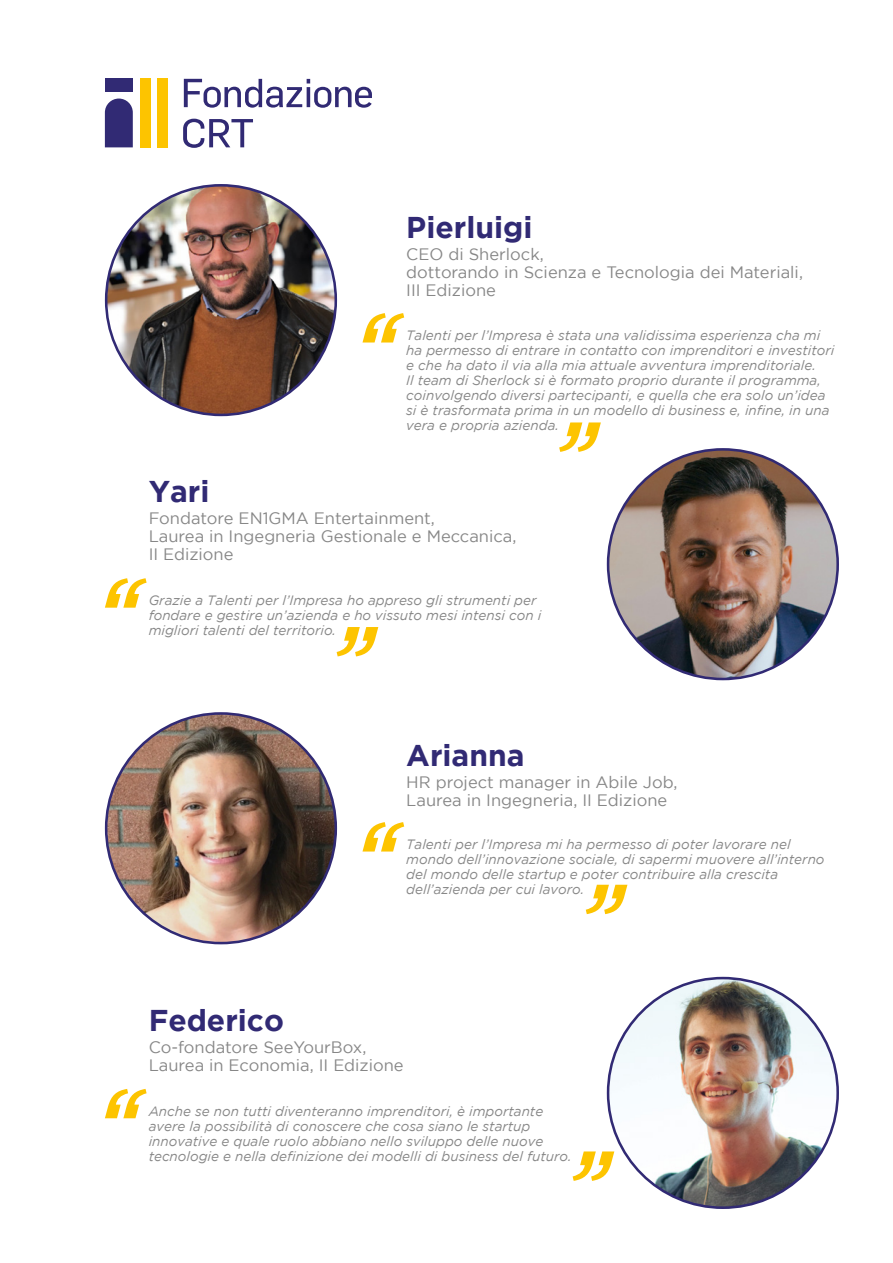
<style>
.page{position:relative;width:893px;height:1263px;background:#fff}
.page>*{position:absolute;margin:0;border:0;box-sizing:border-box;transform-origin:0 0}
.t1{font:700 30px "Gotham";color:#312a74}
.t2{font:16.5px/18px "Gotham";color:#878787}
.t3{font:italic 13.5px/15px "Gotham";color:#878787}
</style>
<div class="page">
<div style="left:140px;top:78px;width:10px;height:69px;background:#fdc400"></div>
<div style="left:157px;top:78px;width:11px;height:69px;background:#fdc400"></div>
<svg style="left:105px;top:99px;width:28px;height:48px"></svg>
<div style="left:105px;top:78px;width:28px;height:14px;background:#312a74"></div>
<svg style="left:184px;top:79px;width:188px;height:29px"></svg>
<svg style="left:183px;top:119px;width:70px;height:29px"></svg>
<svg style="left:559px;top:422px;width:42px;height:30px"></svg>
<svg style="left:586px;top:885px;width:41px;height:29px"></svg>
<svg style="left:337px;top:627px;width:41px;height:29px"></svg>
<svg style="left:573px;top:1151px;width:41px;height:30px"></svg>
<img style="left:106px;top:185px;width:230px;height:230px;border-radius:115px">
<img style="left:106px;top:713px;width:230px;height:230px;border-radius:115px">
<img style="left:608px;top:449px;width:230px;height:230px;border-radius:115px">
<img style="left:608px;top:978px;width:230px;height:230px;border-radius:115px">
<svg style="left:362px;top:313px;width:42px;height:29px"></svg>
<svg style="left:362px;top:822px;width:42px;height:29px"></svg>
<svg style="left:105px;top:578px;width:42px;height:30px"></svg>
<svg style="left:105px;top:1089px;width:42px;height:29px"></svg>
<h1 class="t1" style="left:406px;top:210px;width:128px">Pierluigi</h1>
<p class="t2" style="left:406px;top:245px;width:398px">CEO di Sherlock,<br>dottorando in Scienza e Tecnologia dei Materiali,<br>III Edizione</p>
<p class="t3" style="left:406px;top:327px;width:430px">Talenti per l’Impresa è stata una validissima esperienza cha mi ha permesso di entrare in contatto con imprenditori e investitori e che ha dato il via alla mia attuale avventura imprenditoriale.<br>Il team di Sherlock si è formato proprio durante il programma, coinvolgendo diversi partecipanti, e quella che era solo un’idea si è trasformata prima in un modello di business e, infine, in una vera e propria azienda.</p>
<h1 class="t1" style="left:149px;top:474px;width:62px">Yari</h1>
<p class="t2" style="left:149px;top:509px;width:369px">Fondatore EN1GMA Entertainment,<br>Laurea in Ingegneria Gestionale e Meccanica,<br>II Edizione</p>
<p class="t3" style="left:149px;top:593px;width:394px">Grazie a Talenti per l’Impresa ho appreso gli strumenti per fondare e gestire un’azienda e ho vissuto mesi intensi con i migliori talenti del territorio.</p>
<h1 class="t1" style="left:406px;top:738px;width:120px">Arianna</h1>
<p class="t2" style="left:406px;top:773px;width:273px">HR project manager in Abile Job,<br>Laurea in Ingegneria, II Edizione</p>
<p class="t3" style="left:406px;top:836px;width:420px">Talenti per l’Impresa mi ha permesso di poter lavorare nel mondo dell’innovazione sociale, di sapermi muovere all’interno del mondo delle startup e poter contribuire alla crescita dell’azienda per cui lavoro.</p>
<h1 class="t1" style="left:149px;top:1003px;width:137px">Federico</h1>
<p class="t2" style="left:149px;top:1038px;width:256px">Co-fondatore SeeYourBox,<br>Laurea in Economia, II Edizione</p>
<p class="t3" style="left:149px;top:1103px;width:424px">Anche se non tutti diventeranno imprenditori, è importante avere la possibilità di conoscere che cosa siano le startup innovative e quale ruolo abbiano nello sviluppo delle nuove tecnologie e nella definizione dei modelli di business del futuro.</p>
</div>
